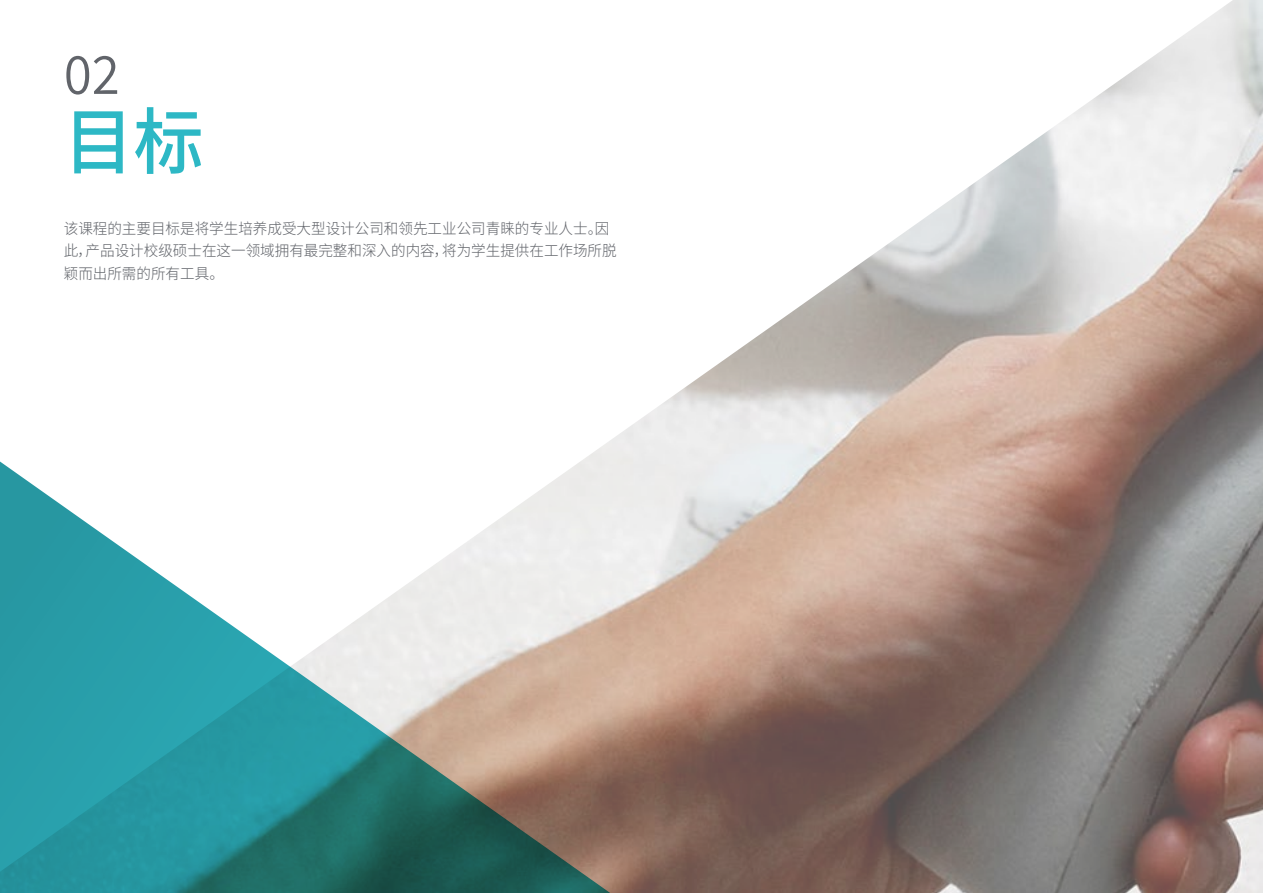
<style>
.page{position:relative;width:1263px;height:893px;background:#fff}
.page>*{position:absolute;margin:0;border:0;box-sizing:border-box;transform-origin:0 0}
.t1{font:500 72px "Source Han Sans CN";color:#2db8c5}
.t2{font:52.5px "Source Han Sans CN";color:#61646a}
.t3{font:300 15px/22.5px "Source Han Sans CN";color:#61646a}
</style>
<div class="page">
<img style="left:603px;top:0;width:660px;height:893px">
<svg style="left:0;top:446px;width:640px;height:447px"></svg>
<h2 class="t2" style="left:64px;top:45px;width:57px">02</h2>
<h1 class="t1" style="left:64px;top:101px;width:141px">目标</h1>
<p class="t3" style="left:64px;top:217px;width:554px">该课程的主要目标是将学生培养成受大型设计公司和领先工业公司青睐的专业人士。因此，产品设计校级硕士在这一领域拥有最完整和深入的内容，将为学生提供在工作场所脱颖而出所需的所有工具。</p>
</div>
